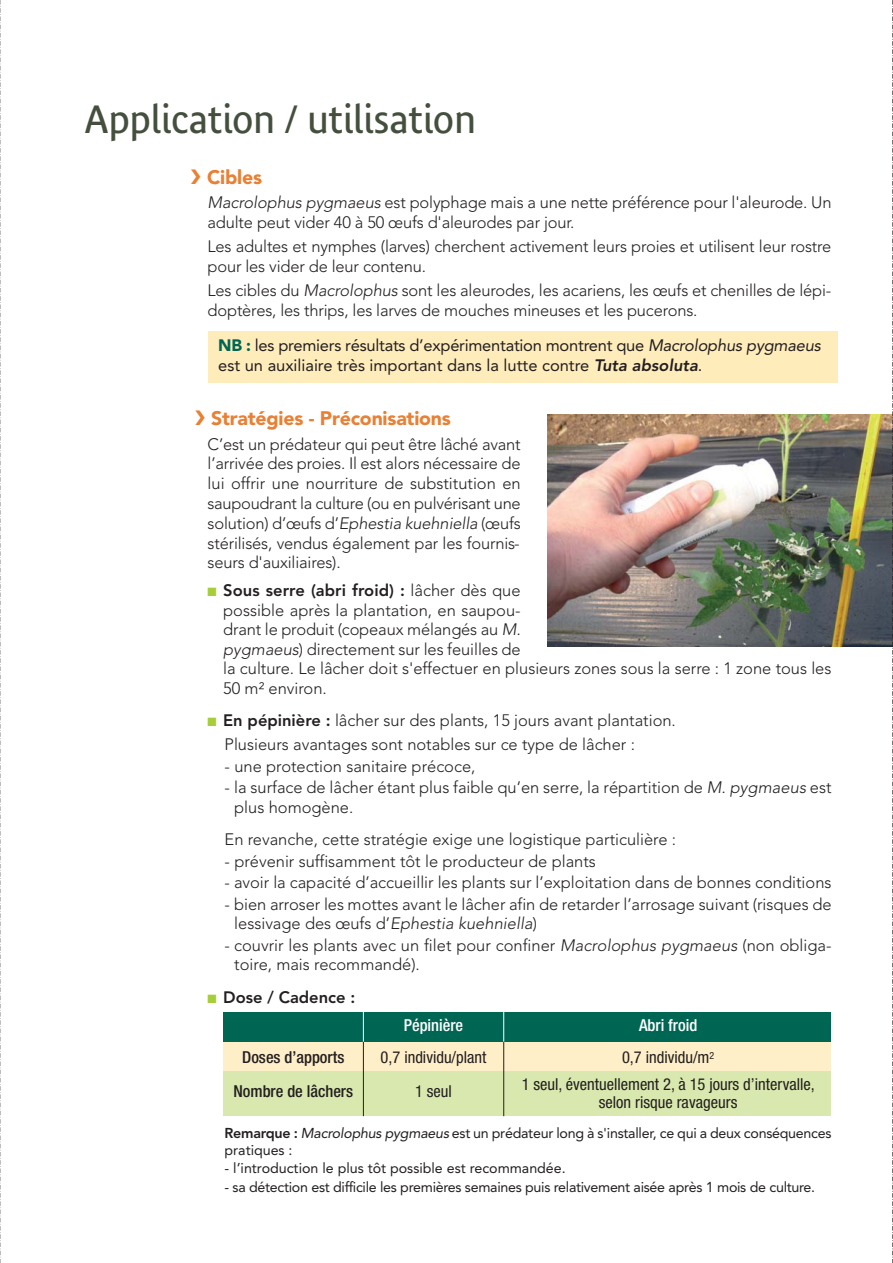
<style>
.page{position:relative;width:893px;height:1263px;background:#fff}
.page>*{position:absolute;margin:0;border:0;box-sizing:border-box;transform-origin:0 0}
.t1{font:39px "Bienvenue Beta";color:#44503d}
.t2{font:900 19.5px "Avenir";letter-spacing:-.01em;color:#e98034}
.t3{font:300 16.5px/19.8px "Avenir";color:#231f20}
.t4{font:16.5px/20.5px "Avenir";letter-spacing:-.015em;color:#231f20}
.t5{font:condensed 16.5px/18px "Helvetica Neue";color:#231f20;text-align:center}
.t6{font:500 condensed 16.5px "Helvetica Neue";color:#231f20}
.t7{font:500 condensed 16.5px "Helvetica Neue";color:#fff}
.t8{font:800 16.5px "Avenir";color:#231f20}
.t9{font:14.25px/16.5px "Avenir";letter-spacing:-.02em;color:#231f20}
.t10{font:14.25px "Avenir";color:#231f20}
.s1{font-weight:900;color:#006654}
.s2{font-weight:800}
.s3{color:#a6ce39}
</style>
<div class="page">
<div style="left:208px;top:331px;width:630px;height:52px;background:#ffecbb"></div>
<div style="left:223px;top:1042px;width:608px;height:30px;background:#ffefc8"></div>
<div style="left:223px;top:1072px;width:608px;height:44px;background:#d9e8ae"></div>
<div style="left:223px;top:1012px;width:608px;height:30px;background:#006654"></div>
<img style="left:548px;top:414px;width:344px;height:232px">
<hr style="left:363px;top:1012px;width:1px;height:30px;background:#fff">
<hr style="left:363px;top:1042px;width:1px;height:74px;background:#231f20">
<hr style="left:503px;top:1012px;width:1px;height:30px;background:#fff">
<hr style="left:503px;top:1042px;width:1px;height:74px;background:#231f20">
<svg style="left:0;top:0;width:1px;height:1263px"></svg>
<svg style="left:892px;top:0;width:1px;height:1263px"></svg>
<h1 class="t1" style="left:85px;top:103px;width:393px">Application / utilisation</h1>
<p class="t2" style="left:191px;top:170px;width:73px">❯ Cibles</p>
<p class="t3" style="left:208px;top:194px;width:625px">Macrolophus pygmaeusest polyphage mais a une nette préférence pour l'aleurode. Un adulte peut vider 40 à 50 œufs d'aleurodes par jour.</p>
<p class="t3" style="left:208px;top:238px;width:625px">Les adultes et nymphes (larves) cherchent activement leurs proies et utilisent leur rostre pour les vider de leur contenu.</p>
<p class="t3" style="left:208px;top:282px;width:625px">Les cibles du Macrolophussont les aleurodes, les acariens, les œufs et chenilles de lépi&shy;doptères, les thrips, les larves de mouches mineuses et les pucerons.</p>
<p class="t4" style="left:218px;top:336px;width:606px"><span class="s1">NB :</span> les premiers résultats d’expérimentation montrent que Macrolophus pygmaeus est un auxiliaire très important dans la lutte contre <span class="s2">Tuta absoluta</span>.</p>
<p class="t2" style="left:195px;top:411px;width:258px">❯ Stratégies - Préconisations</p>
<p class="t3" style="left:208px;top:435px;width:315px;text-align:justify">C’est un prédateur qui peut être lâché avant l’arrivée des proies. Il est alors nécessaire de lui offrir une nourriture de substitution en saupoudrant la culture (ou en pulvérisant une solution) d’œufs d’Ephestia kuehniella(œufs stérilisés, vendus également par les fournis&shy;seurs d'auxiliaires).</p>
<p class="t3" style="left:223px;top:582px;width:610px;text-indent:-16px"><span class="s3">■</span> <span class="s2">Sous serre (abri froid) :</span> lâcher dès que<br>possible après la plantation, en saupou-<br>drant le produit (copeaux mélangés au M.<br>pygmaeus) directement sur les feuilles de<br>la culture. Le lâcher doit s'effectuer en plusieurs zones sous la serre : 1 zone tous les 50 m² environ.</p>
<p class="t3" style="left:225px;top:710px;width:453px;line-height:23.7px;text-indent:-17px"><span class="s3">■</span> <span class="s2">En pépinière :</span> lâcher sur des plants, 15 jours avant plantation.<br>Plusieurs avantages sont notables sur ce type de lâcher :</p>
<p class="t3" style="left:225px;top:757px;width:252px">- une protection sanitaire précoce,</p>
<p class="t3" style="left:234px;top:779px;width:599px;text-indent:-10px">- la surface de lâcher étant plus faible qu’en serre, la répartition de M. pygmaeusest plus homogène.</p>
<p class="t3" style="left:225px;top:831px;width:453px">En revanche, cette stratégie exige une logistique particulière :</p>
<p class="t3" style="left:225px;top:852px;width:373px">- prévenir suffisamment tôt le producteur de plants</p>
<p class="t3" style="left:225px;top:874px;width:608px">- avoir la capacité d’accueillir les plants sur l’exploitation dans de bonnes conditions</p>
<p class="t3" style="left:234px;top:896px;width:599px;text-indent:-10px">- bien arroser les mottes avant le lâcher afin de retarder l’arrosage suivant (risques de lessivage des œufs d’Ephestia kuehniella)</p>
<p class="t3" style="left:234px;top:937px;width:599px;text-indent:-10px">- couvrir les plants avec un filet pour confiner Macrolophus pygmaeus (non obliga&shy;toire, mais recommandé).</p>
<p class="t8" style="left:208px;top:990px;width:149px"><span class="s3">■</span> Dose / Cadence :</p>
<p class="t7" style="left:404px;top:1019px;width:61px">Pépinière</p>
<p class="t7" style="left:639px;top:1019px;width:60px">Abri froid</p>
<p class="t6" style="left:242px;top:1052px;width:104px">Doses d’apports</p>
<p class="t5" style="left:381px;top:1050px;width:107px">0,7 individu/plant</p>
<p class="t5" style="left:622px;top:1050px;width:94px">0,7 individu/m<sup>2</sup></p>
<p class="t6" style="left:233px;top:1086px;width:121px">Nombre de lâchers</p>
<p class="t5" style="left:415px;top:1084px;width:38px">1 seul</p>
<p class="t5" style="left:522px;top:1077px;width:294px">1 seul, éventuellement 2, à 15 jours d’intervalle, selon risque ravageurs</p>
<p class="t9" style="left:225px;top:1126px;width:608px"><span class="s2">Remarque :</span> Macrolophus pygmaeusest un prédateur long à s'installer, ce qui a deux conséquences pratiques :</p>
<p class="t10" style="left:225px;top:1163px;width:343px">- l’introduction le plus tôt possible est recommandée.</p>
<p class="t9" style="left:225px;top:1180px;width:592px">- sa détection est difficile les premières semaines puis relativement aisée après 1 mois de culture.</p>
</div>
